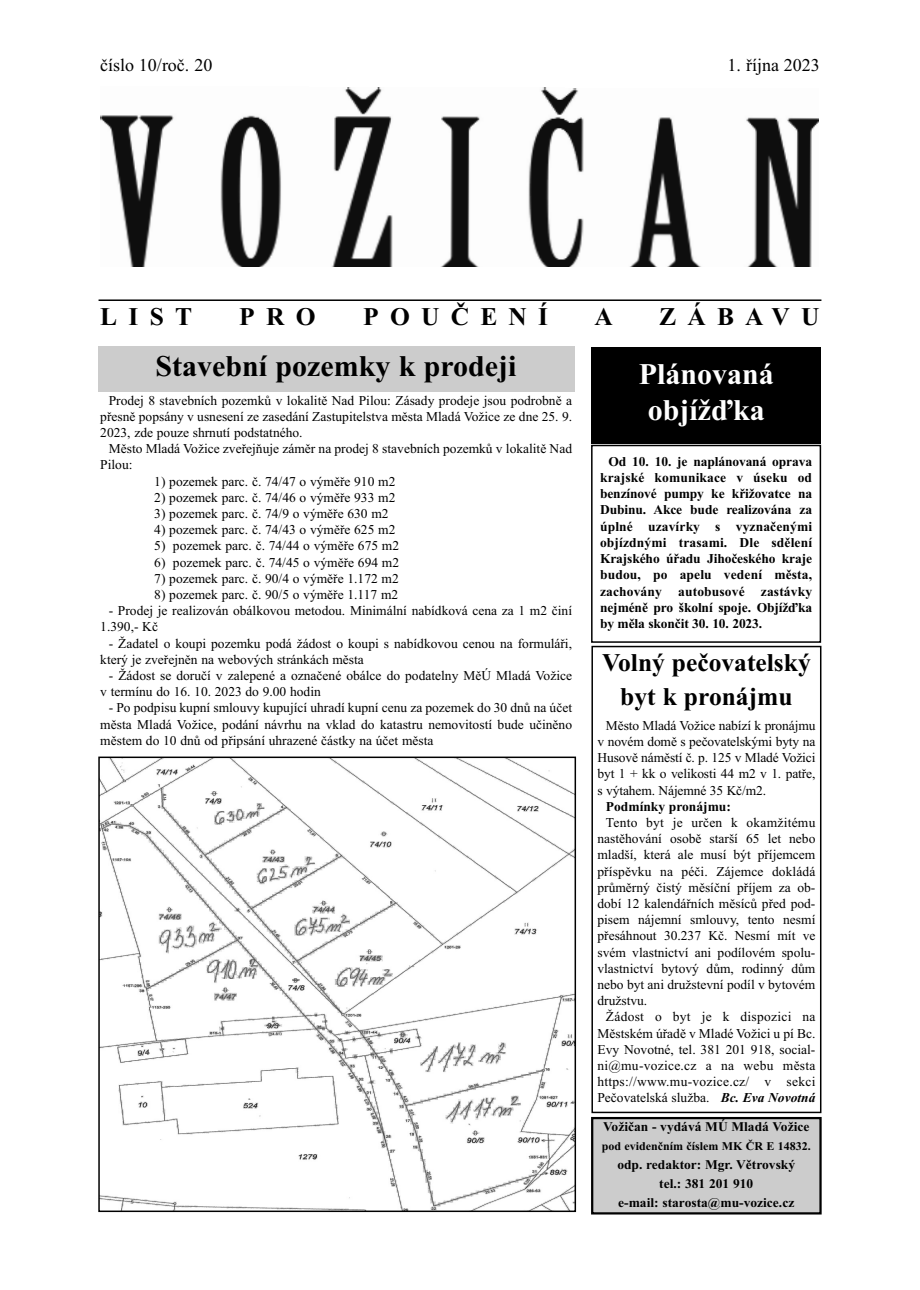
<style>
.page{position:relative;width:920px;height:1290px;background:#fff}
.page>*{position:absolute;margin:0;border:0;box-sizing:border-box;transform-origin:0 0}
.t1{font:700 30px "Times New Roman";color:#000}
.t2{font:700 30px/36px "Times New Roman";color:#fff;text-align:center}
.t3{font:700 25.5px/33.6px "Times New Roman";color:#000;text-align:center}
.t4{font:700 25.5px "Times New Roman";letter-spacing:.44em;color:#000}
.t5{font:18px "Times New Roman";color:#000}
.t6{font:13.5px/16.2px "Times New Roman";color:#000;text-align:justify}
.t7{font:700 13.5px/16.2px "Times New Roman";letter-spacing:-.01em;color:#000;text-align:justify}
.t8{font:700 13.35px/18.9px "Times New Roman";color:#000;text-align:center}
.t9{font:700 11.85px "Times New Roman";color:#000}
.s1{font-weight:700;font-style:italic}
</style>
<div class="page">
<hr style="left:99px;top:299px;width:722px;height:2px;background:#000">
<img style="left:100px;top:87px;width:719px;height:180px">
<div style="left:591px;top:445px;width:230px;height:198px;border:2px solid #000"></div>
<div style="left:592px;top:347px;width:229px;height:96px;background:#000"></div>
<img style="left:101px;top:759px;width:472px;height:450px">
<div style="left:98px;top:756px;width:478px;height:456px;border:2px solid #000"></div>
<div style="left:98px;top:347px;width:476px;height:45px;background:#ccc"></div>
<div style="left:593px;top:1119px;width:226px;height:93px;background:#ccc"></div>
<div style="left:591px;top:1117px;width:231px;height:97px;border:2px solid #000"></div>
<div style="left:591px;top:646px;width:230px;height:467px;border:2px solid #000"></div>
<h3 class="t5" style="left:100px;top:54px;width:114px">číslo 10/roč. 20</h3>
<h3 class="t5" style="left:727px;top:54px;width:94px">1. října 2023</h3>
<h2 class="t3" style="left:100px;top:300px;width:93px">LIST</h2>
<h2 class="t3" style="left:239px;top:300px;width:78px">PRO</h2>
<h2 class="t4" style="left:363px;top:301px;width:186px">POUČENÍ</h2>
<h2 class="t3" style="left:594px;top:300px;width:20px">A</h2>
<h2 class="t3" style="left:659px;top:300px;width:162px">ZÁBAVU</h2>
<h1 class="t1" style="left:156px;top:348px;width:362px">Stavební pozemky k prodeji</h1>
<p class="t6" style="left:100px;top:392px;width:473px;text-indent:9px">Prodej 8 stavebních pozemků v lokalitě Nad Pilou: Zásady prodeje jsou podrobně a přesně popsány v usnesení ze zasedání Zastupitelstva města Mladá Vožice ze dne 25. 9.<br>2023, zde pouze shrnutí podstatného.</p>
<p class="t6" style="left:100px;top:440px;width:473px;text-indent:9px">Město Mladá Vožice zveřejňuje záměr na prodej 8 stavebních pozemků v lokalitě Nad<br>Pilou:</p>
<p class="t6" style="left:154px;top:473px;width:243px">1) pozemek parc. č. 74/47 o výměře 910 m2</p>
<p class="t6" style="left:154px;top:489px;width:243px">2) pozemek parc. č. 74/46 o výměře 933 m2</p>
<p class="t6" style="left:154px;top:505px;width:236px">3) pozemek parc. č. 74/9 o výměře 630 m2</p>
<p class="t6" style="left:154px;top:521px;width:243px">4) pozemek parc. č. 74/43 o výměře 625 m2</p>
<p class="t6" style="left:154px;top:538px;width:246px">5) pozemek parc. č. 74/44 o výměře 675 m2</p>
<p class="t6" style="left:154px;top:554px;width:246px">6) pozemek parc. č. 74/45 o výměře 694 m2</p>
<p class="t6" style="left:154px;top:570px;width:246px">7) pozemek parc. č. 90/4 o výměře 1.172 m2</p>
<p class="t6" style="left:154px;top:586px;width:245px">8) pozemek parc. č. 90/5 o výměře 1.117 m2</p>
<p class="t6" style="left:100px;top:602px;width:473px;text-indent:9px">- Prodej je realizován obálkovou metodou. Minimální nabídková cena za 1 m2 činí<br>1.390,- Kč</p>
<p class="t6" style="left:100px;top:635px;width:473px;text-indent:9px">- Žadatel o koupi pozemku podá žádost o koupi s nabídkovou cenou na formuláři, který je zveřejněn na webových stránkách města</p>
<p class="t6" style="left:100px;top:667px;width:473px;text-indent:9px">- Žádost se doručí v zalepené a označené obálce do podatelny MěÚ Mladá Vožice v termínu do 16. 10. 2023 do 9.00 hodin</p>
<p class="t6" style="left:100px;top:700px;width:473px;text-indent:9px">- Po podpisu kupní smlouvy kupující uhradí kupní cenu za pozemek do 30 dnů na účet města Mladá Vožice, podání návrhu na vklad do katastru nemovitostí bude učiněno městem do 10 dnů od připsání uhrazené částky na účet města</p>
<h1 class="t2" style="left:639px;top:356px;width:137px">Plánovaná objížďka</h1>
<p class="t7" style="left:600px;top:453px;width:214px;text-indent:9px">Od 10. 10. je naplánovaná oprava krajské komunikace v úseku od benzínové pumpy ke křižovatce na Dubinu. Akce bude realizována za úplné uzavírky s vyznačenými objízdnými trasami. Dle sdělení Krajského úřadu Jihočeského kraje budou, po apelu vedení města, zachovány autobusové zastávky nejméně pro školní spoje. Objížďka by měla skončit 30. 10. 2023.</p>
<h2 class="t3" style="left:602px;top:645px;width:210px">Volný pečovatelský byt k pronájmu</h2>
<p class="t6" style="left:597px;top:717px;width:219px;text-indent:9px">Město Mladá Vožice nabízí k pronájmu v novém domě s pečovatelskými byty na Husově náměstí č. p. 125 v Mladé Vožici byt 1 + kk o velikosti 44 m2 v 1. patře, s výtahem. Nájemné 35 Kč/m2.</p>
<p class="t7" style="left:606px;top:798px;width:126px">Podmínky pronájmu:</p>
<p class="t6" style="left:597px;top:814px;width:219px;text-indent:9px">Tento byt je určen k okamžitému nastěhování osobě starší 65 let nebo mladší, která ale musí být příjemcem příspěvku na péči. Zájemce dokládá průměrný čistý měsíční příjem za ob&shy;dobí 12 kalendářních měsíců před pod&shy;pisem nájemní smlouvy, tento nesmí přesáhnout 30.237 Kč. Nesmí mít ve svém vlastnictví ani podílovém spolu&shy;vlastnictví bytový dům, rodinný dům nebo byt ani družstevní podíl v bytovém družstvu.</p>
<p class="t6" style="left:597px;top:1008px;width:219px;text-indent:9px">Žádost o byt je k dispozici na Městském úřadě v Mladé Vožici u pí Bc.<br>Evy Novotné, tel. 381 201 918, social&shy;ni@mu-vozice.cz a na webu města https://www.mu-vozice.cz/ v sekci Pečovatelská služba. <span class="s1">Bc. Eva Novotná</span></p>
<p class="t8" style="left:603px;top:1117px;width:208px">Vožičan - vydává MÚ Mladá Vožice</p>
<p class="t9" style="left:602px;top:1139px;width:210px">pod evidenčním číslem MK ČR E 14832.</p>
<p class="t8" style="left:617px;top:1155px;width:179px">odp. redaktor: Mgr. Větrovský tel.: 381 201 910<br>e-mail: starosta@mu-vozice.cz</p>
</div>
